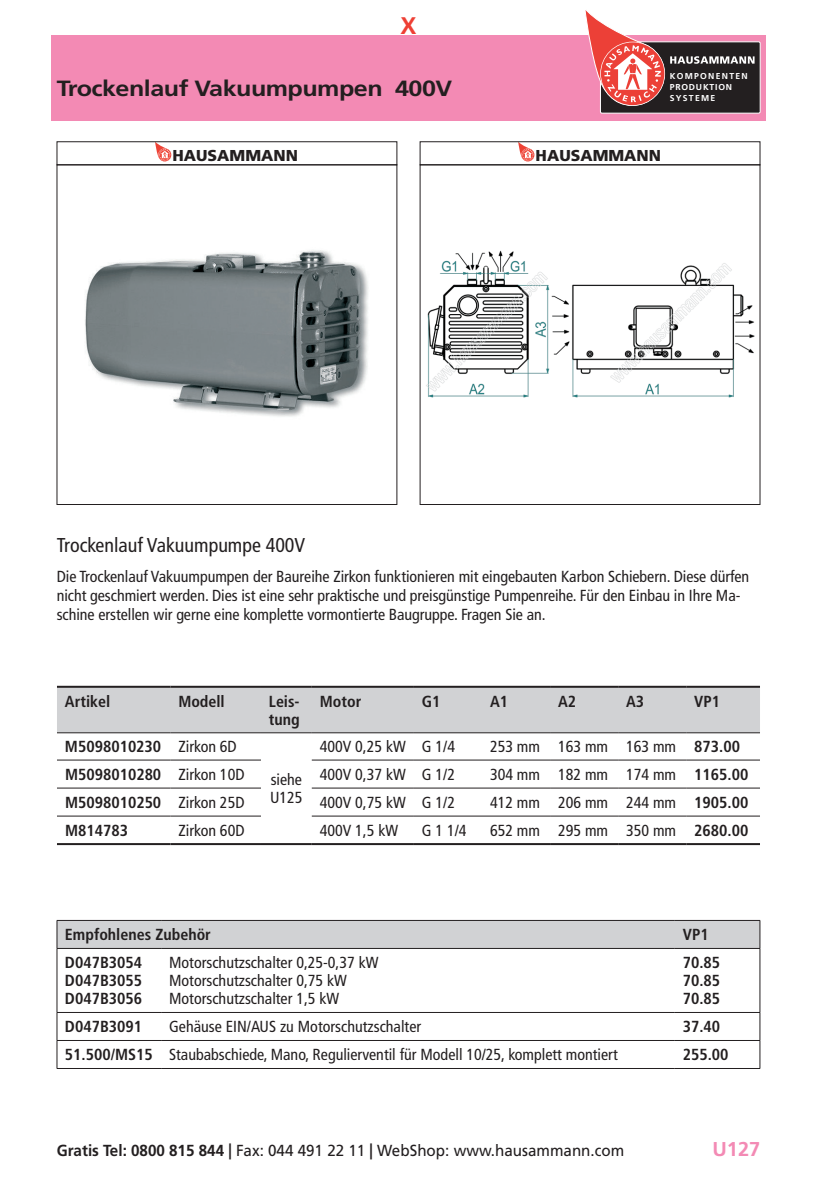
<style>
.page{position:relative;width:817px;height:1191px;background:#fff}
.page>*{position:absolute;margin:0;border:0;box-sizing:border-box;transform-origin:0 0}
.t1{font:700 24px "Frutiger CE";color:#ee3f34}
.t2{font:700 22px "Frutiger CE";letter-spacing:-.02em;color:#231f20;scale:1.14 1}
.t3{font:condensed 20px "Frutiger";color:#231f20}
.t4{font:700 20px "Frutiger CE";color:#f38ab4}
.t5{font:condensed 16px/18px "Frutiger";letter-spacing:-.005em;color:#231f20}
.t6{font:700 condensed 16px/18px "Frutiger";color:#231f20;text-align:justify}
.t7{font:16px "Frutiger";color:#231f20;scale:.95 1}
.t8{font:900 15.8px "Frutiger";color:#231f20}
.t9{font:700 8.6px/11px "Frutiger";letter-spacing:.145em;color:#fff}
.s1{font-weight:400}
.s2{font-weight:700}
.s3{font-family:"Frutiger CE";font-weight:700}
</style>
<div class="page">
<div style="left:51px;top:35px;width:714px;height:85px;background:#f38ab4"></div>
<div style="left:600px;top:42px;width:160px;height:71px;background:#231f20;border-radius:2px"></div>
<div style="left:600px;top:41px;width:160px;height:72px;border:1px solid #fff;border-radius:2px"></div>
<svg style="left:585px;top:10px;width:169px;height:101px"></svg>
<img style="left:85px;top:250px;width:283px;height:167px">
<svg style="left:155px;top:143px;width:17px;height:19px"></svg>
<div style="left:57px;top:141px;width:340px;height:24px;border:1px solid #231f20"></div>
<svg style="left:518px;top:143px;width:17px;height:19px"></svg>
<div style="left:420px;top:141px;width:340px;height:24px;border:1px solid #231f20"></div>
<div style="left:57px;top:688px;width:702px;height:44px;background:#d1d2d4"></div>
<svg style="left:57px;top:733px;width:702px;height:84px"></svg>
<hr style="left:57px;top:686px;width:113px;height:2px;background:#231f20">
<hr style="left:170px;top:686px;width:91px;height:2px;background:#231f20">
<hr style="left:261px;top:686px;width:51px;height:2px;background:#231f20">
<hr style="left:312px;top:686px;width:102px;height:2px;background:#231f20">
<hr style="left:414px;top:686px;width:68px;height:2px;background:#231f20">
<hr style="left:482px;top:686px;width:68px;height:2px;background:#231f20">
<hr style="left:550px;top:686px;width:68px;height:2px;background:#231f20">
<hr style="left:618px;top:686px;width:68px;height:2px;background:#231f20">
<hr style="left:686px;top:686px;width:73px;height:2px;background:#231f20">
<hr style="left:57px;top:732px;width:113px;height:1px;background:#231f20">
<hr style="left:170px;top:732px;width:91px;height:1px;background:#231f20">
<hr style="left:261px;top:732px;width:51px;height:1px;background:#231f20">
<hr style="left:312px;top:732px;width:102px;height:1px;background:#231f20">
<hr style="left:618px;top:732px;width:68px;height:1px;background:#231f20">
<hr style="left:686px;top:732px;width:73px;height:1px;background:#231f20">
<hr style="left:57px;top:843px;width:113px;height:2px;background:#231f20">
<hr style="left:57px;top:759px;width:113px;height:1px;background:#231f20">
<hr style="left:170px;top:759px;width:91px;height:1px;background:#231f20">
<hr style="left:312px;top:759px;width:102px;height:1px;background:#231f20">
<hr style="left:414px;top:759px;width:68px;height:1px;background:#231f20">
<hr style="left:482px;top:759px;width:68px;height:1px;background:#231f20">
<hr style="left:550px;top:759px;width:68px;height:1px;background:#231f20">
<hr style="left:618px;top:759px;width:68px;height:1px;background:#231f20">
<hr style="left:686px;top:759px;width:73px;height:1px;background:#231f20">
<hr style="left:57px;top:787px;width:113px;height:1px;background:#231f20">
<hr style="left:170px;top:787px;width:91px;height:1px;background:#231f20">
<hr style="left:312px;top:787px;width:102px;height:1px;background:#231f20">
<hr style="left:414px;top:787px;width:68px;height:1px;background:#231f20">
<hr style="left:482px;top:787px;width:68px;height:1px;background:#231f20">
<hr style="left:550px;top:787px;width:68px;height:1px;background:#231f20">
<hr style="left:618px;top:787px;width:68px;height:1px;background:#231f20">
<hr style="left:686px;top:787px;width:73px;height:1px;background:#231f20">
<hr style="left:170px;top:843px;width:91px;height:2px;background:#231f20">
<hr style="left:261px;top:843px;width:51px;height:2px;background:#231f20">
<hr style="left:312px;top:843px;width:102px;height:2px;background:#231f20">
<hr style="left:414px;top:843px;width:68px;height:2px;background:#231f20">
<hr style="left:482px;top:843px;width:68px;height:2px;background:#231f20">
<hr style="left:550px;top:843px;width:68px;height:2px;background:#231f20">
<hr style="left:618px;top:843px;width:68px;height:2px;background:#231f20">
<hr style="left:686px;top:843px;width:73px;height:2px;background:#231f20">
<hr style="left:414px;top:732px;width:68px;height:1px;background:#231f20">
<hr style="left:482px;top:732px;width:68px;height:1px;background:#231f20">
<hr style="left:550px;top:732px;width:68px;height:1px;background:#231f20">
<hr style="left:57px;top:815px;width:113px;height:1px;background:#231f20">
<hr style="left:170px;top:815px;width:91px;height:1px;background:#231f20">
<hr style="left:312px;top:815px;width:102px;height:1px;background:#231f20">
<hr style="left:414px;top:815px;width:68px;height:1px;background:#231f20">
<hr style="left:482px;top:815px;width:68px;height:1px;background:#231f20">
<hr style="left:550px;top:815px;width:68px;height:1px;background:#231f20">
<hr style="left:618px;top:815px;width:68px;height:1px;background:#231f20">
<hr style="left:686px;top:815px;width:73px;height:1px;background:#231f20">
<hr style="left:57px;top:948px;width:104px;height:1px;background:#231f20">
<hr style="left:161px;top:948px;width:513px;height:1px;background:#231f20">
<hr style="left:674px;top:948px;width:86px;height:1px;background:#231f20">
<svg style="left:57px;top:920px;width:703px;height:28px;background:#cacbcd"></svg>
<hr style="left:57px;top:948px;width:1px;height:64px;background:#231f20">
<hr style="left:759px;top:948px;width:1px;height:64px;background:#231f20">
<hr style="left:57px;top:1012px;width:104px;height:1px;background:#231f20">
<hr style="left:161px;top:1012px;width:513px;height:1px;background:#231f20">
<hr style="left:674px;top:1012px;width:86px;height:1px;background:#231f20">
<hr style="left:57px;top:1040px;width:104px;height:1px;background:#231f20">
<svg style="left:57px;top:1013px;width:1px;height:55px"></svg>
<hr style="left:161px;top:1040px;width:513px;height:1px;background:#231f20">
<hr style="left:674px;top:1040px;width:86px;height:1px;background:#231f20">
<svg style="left:759px;top:1013px;width:1px;height:55px"></svg>
<hr style="left:57px;top:1068px;width:104px;height:1px;background:#231f20">
<hr style="left:161px;top:1068px;width:513px;height:1px;background:#231f20">
<hr style="left:674px;top:1068px;width:86px;height:1px;background:#231f20">
<img style="left:426px;top:250px;width:329px;height:148px">
<div style="left:420px;top:164px;width:340px;height:341px;border:1px solid #231f20"></div>
<h1 class="t1" style="left:400px;top:12px;width:18px">X</h1>
<h2 class="t2" style="left:57px;top:75px;width:348px">Trockenlauf Vakuumpumpen 400V</h2>
<p class="t9" style="left:669px;top:70px;width:80px">KOMPONENTEN<br>PRODUKTION<br>SYSTEME</p>
<p class="t8" style="left:172px;top:146px;width:127px">HAUSAMMANN</p>
<p class="t8" style="left:535px;top:146px;width:127px">HAUSAMMANN</p>
<p class="t3" style="left:57px;top:534px;width:250px">Trockenlauf Vakuumpumpe 400V</p>
<p class="t5" style="left:57px;top:567px;width:694px;line-height:19.2px">Die Trockenlauf Vakuumpumpen der Baureihe Zirkon funktionieren mit eingebauten Karbon Schiebern. Diese dürfen nicht geschmiert werden. Dies ist eine sehr praktische und preisgünstige Pumpenreihe. Für den Einbau in Ihre Ma&shy;schine erstellen wir gerne eine komplette vormontierte Baugruppe. Fragen Sie an.</p>
<p class="t6" style="left:65px;top:692px;width:47px">Artikel</p>
<p class="t6" style="left:178px;top:692px;width:48px">Modell</p>
<p class="t6" style="left:269px;top:692px;width:32px">Leis&shy;tung</p>
<p class="t6" style="left:320px;top:692px;width:43px">Motor</p>
<p class="t6" style="left:422px;top:692px;width:20px">G1</p>
<p class="t6" style="left:490px;top:692px;width:20px">A1</p>
<p class="t6" style="left:558px;top:692px;width:20px">A2</p>
<p class="t6" style="left:626px;top:692px;width:20px">A3</p>
<p class="t6" style="left:694px;top:692px;width:27px">VP1</p>
<p class="t6" style="left:65px;top:737px;width:173px">M5098010230 <span class="s1">Zirkon 6D</span></p>
<p class="t5" style="left:270px;top:770px;width:34px">siehe<br>U125</p>
<p class="t5" style="left:320px;top:737px;width:137px">400V 0,25 kW G 1/4</p>
<p class="t5" style="left:490px;top:737px;width:251px">253 mm 163 mm 163 mm <span class="s2">873.00</span></p>
<p class="t6" style="left:65px;top:765px;width:181px">M5098010280 <span class="s1">Zirkon 10D</span></p>
<p class="t5" style="left:320px;top:765px;width:137px">400V 0,37 kW G 1/2</p>
<p class="t5" style="left:490px;top:765px;width:260px">304 mm 182 mm 174 mm <span class="s2">1165.00</span></p>
<p class="t6" style="left:65px;top:793px;width:181px">M5098010250 <span class="s1">Zirkon 25D</span></p>
<p class="t5" style="left:320px;top:793px;width:137px">400V 0,75 kW G 1/2</p>
<p class="t5" style="left:490px;top:793px;width:260px">412 mm 206 mm 244 mm <span class="s2">1905.00</span></p>
<p class="t6" style="left:65px;top:821px;width:64px">M814783</p>
<p class="t5" style="left:178px;top:821px;width:68px">Zirkon 60D</p>
<p class="t5" style="left:320px;top:821px;width:80px">400V 1,5 kW</p>
<p class="t5" style="left:422px;top:821px;width:46px">G 1 1/4</p>
<p class="t5" style="left:490px;top:821px;width:260px">652 mm 295 mm 350 mm <span class="s2">2680.00</span></p>
<p class="t6" style="left:65px;top:926px;width:147px">Empfohlenes Zubehör</p>
<p class="t6" style="left:682px;top:926px;width:27px">VP1</p>
<p class="t6" style="left:65px;top:954px;width:79px">D047B3054<br>D047B3055<br>D047B3056</p>
<p class="t5" style="left:169px;top:954px;width:211px">Motorschutzschalter 0,25-0,37 kW<br>Motorschutzschalter 0,75 kW<br>Motorschutzschalter 1,5 kW</p>
<p class="t6" style="left:682px;top:954px;width:39px">70.85<br>70.85<br>70.85</p>
<p class="t6" style="left:65px;top:1018px;width:79px">D047B3091</p>
<p class="t5" style="left:169px;top:1018px;width:253px">Gehäuse EIN/AUS zu Motorschutzschalter</p>
<p class="t6" style="left:682px;top:1018px;width:39px">37.40</p>
<p class="t5" style="left:65px;top:1046px;width:554px"><span class="s2">51.500/MS15</span> Staubabschiede, Mano, Regulierventil für Modell 10/25, komplett montiert</p>
<p class="t6" style="left:682px;top:1046px;width:47px">255.00</p>
<p class="t7" style="left:57px;top:1141px;width:599px"><span class="s3">Gratis Tel: 0800 815 844 |</span> Fax: 044 491 22 11 <span class="s3">|</span> WebShop: www.hausammann.com</p>
<p class="t4" style="left:712px;top:1137px;width:49px">U127</p>
</div>
